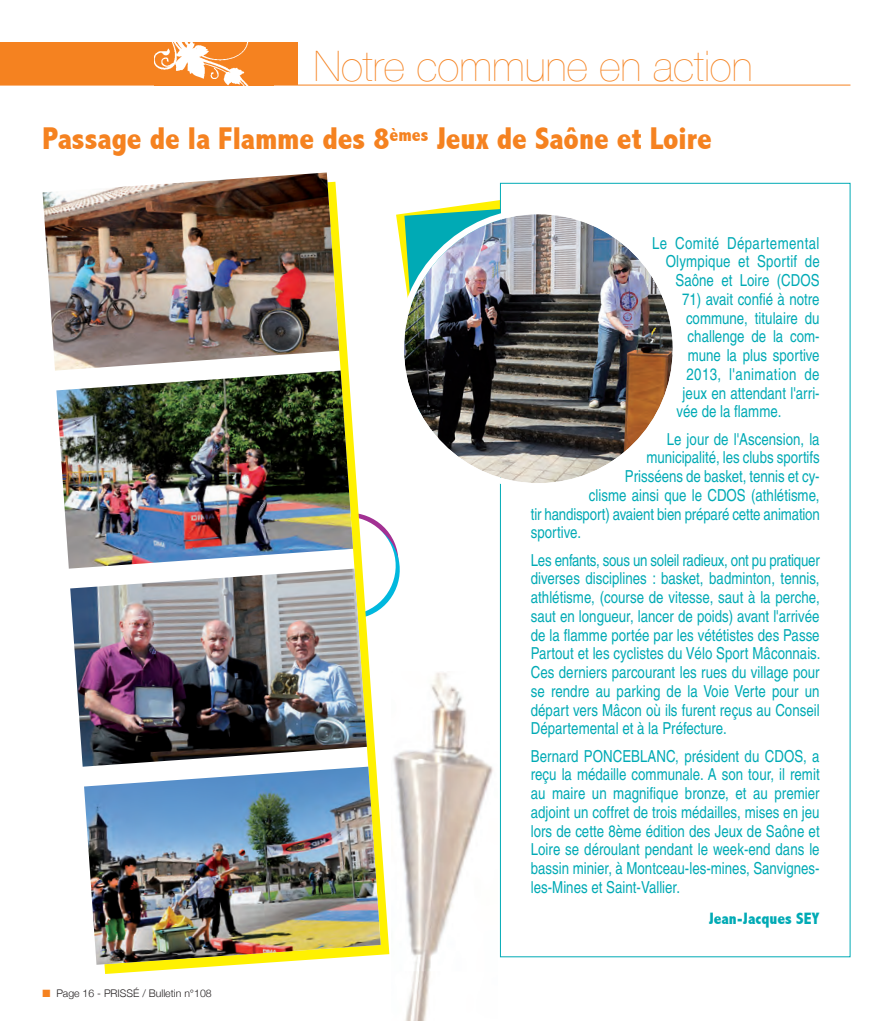
<style>
.page{position:relative;width:893px;height:1021px;background:#fff}
.page>*{position:absolute;margin:0;border:0;box-sizing:border-box;transform-origin:0 0}
.t1{font:200 42px "Helvetica Neue";color:#f58220}
.t2{font:800 condensed 31.5px "Abadi";color:#f58220}
.t3{font:condensed 16.5px/18.8px "Helvetica";color:#00aab5;text-align:justify}
.t4{font:condensed 16.5px "Helvetica";letter-spacing:.03em;color:#00aab5}
.t5{font:800 condensed 16.5px "Abadi";color:#00aab5}
.t6{font:300 10.5px "Helvetica Neue";color:#231f20}
.s1{color:#f58220}
</style>
<div class="page">
<img style="left:393px;top:672px;width:100px;height:348px">
<svg style="left:389px;top:533px;width:11px;height:68px"></svg>
<svg style="left:96px;top:524px;width:293px;height:450px"></svg>
<hr style="left:0;top:85px;width:850px;height:1px;background:#f58220">
<div style="left:0;top:43px;width:298px;height:42px;background:#f58220"></div>
<img style="left:154px;top:42px;width:119px;height:44px">
<svg style="left:55px;top:234px;width:326px;height:533px"></svg>
<img style="left:43px;top:172px;width:296px;height:198px">
<img style="left:56px;top:370px;width:297px;height:198px">
<img style="left:70px;top:568px;width:297px;height:198px">
<img style="left:84px;top:766px;width:297px;height:198px">
<img style="left:398px;top:208px;width:275px;height:281px">
<h1 class="t1" style="left:314px;top:42px;width:440px">Notre commune en action</h1>
<h2 class="t2" style="left:43px;top:122px;width:671px">Passage de la Flamme des 8<sup>èmes</sup> Jeux de Saône et Loire</h2>
<p class="t6" style="left:43px;top:986px;width:171px"><span class="s1">■</span> Page 16 - PRISSÉ / Bulletin n°108</p>
<p class="t3" style="left:652px;top:235px;width:169px;text-align:right">Le Comité Départemental<br>Olympique et Sportif de<br>Saône et Loire (CDOS</p>
<p class="t3" style="left:682px;top:291px;width:139px">71) avait confié à notre</p>
<p class="t3" style="left:686px;top:310px;width:135px">commune, titulaire du</p>
<p class="t3" style="left:688px;top:329px;width:134px">challenge de la com-</p>
<p class="t3" style="left:688px;top:347px;width:133px">mune la plus sportive</p>
<p class="t4" style="left:686px;top:368px;width:135px">2013, l'animation de</p>
<p class="t3" style="left:683px;top:385px;width:139px">jeux en attendant l'arri-</p>
<p class="t3" style="left:676px;top:404px;width:106px">vée de la flamme.</p>
<p class="t3" style="left:667px;top:431px;width:154px">Le jour de l'Ascension, la</p>
<p class="t3" style="left:646px;top:450px;width:175px">municipalité, les clubs sportifs</p>
<p class="t3" style="left:625px;top:468px;width:196px">Prisséens de basket, tennis et cy-</p>
<p class="t3" style="left:589px;top:487px;width:232px">clisme ainsi que le CDOS (athlétisme,</p>
<p class="t3" style="left:531px;top:506px;width:291px">tir handisport) avaient bien préparé cette animation</p>
<p class="t3" style="left:531px;top:525px;width:52px">sportive.</p>
<p class="t3" style="left:531px;top:552px;width:291px">Les enfants, sous un soleil radieux, ont pu pratiquer diverses disciplines : basket, badminton, tennis, athlétisme, (course de vitesse, saut à la perche, saut en longueur, lancer de poids) avant l'arrivée de la flamme portée par les vététistes des Passe Partout et les cyclistes du Vélo Sport Mâconnais.<br>Ces derniers parcourant les rues du village pour se rendre au parking de la Voie Verte pour un départ vers Mâcon où ils furent reçus au Conseil Départemental et à la Préfecture.</p>
<p class="t3" style="left:531px;top:748px;width:290px">Bernard PONCEBLANC, président du CDOS, a reçu la médaille communale. A son tour, il remit au maire un magnifique bronze, et au premier adjoint un coffret de trois médailles, mises en jeu lors de cette 8ème édition des Jeux de Saône et Loire se déroulant pendant le week-end dans le bassin minier, à Montceau-les-mines, Sanvignes&shy;les-Mines et Saint-Vallier.</p>
<p class="t5" style="left:709px;top:909px;width:112px">Jean-Jacques SEY</p>
</div>
